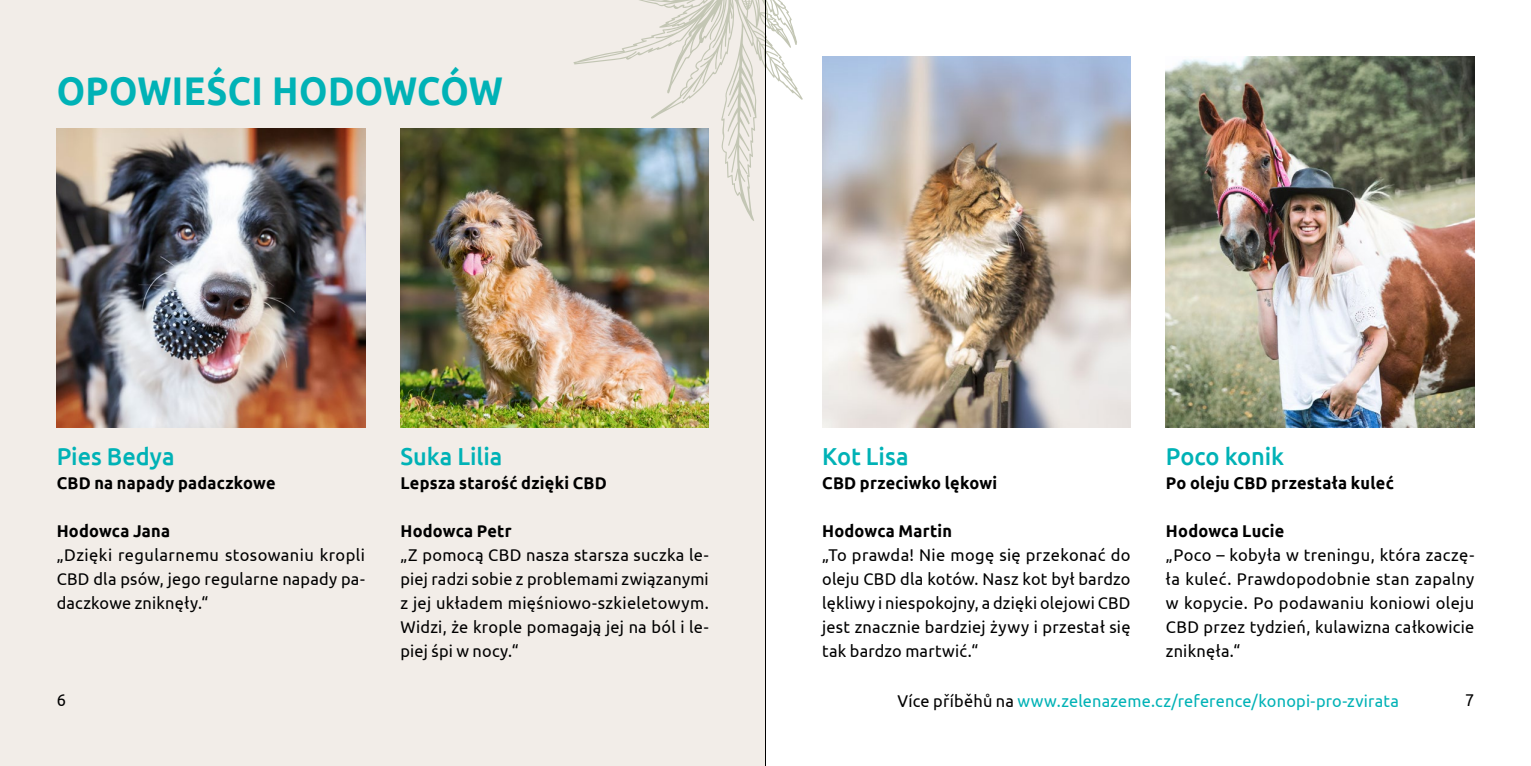
<style>
.page{position:relative;width:1531px;height:766px;background:#fff}
.page>*{position:absolute;margin:0;border:0;box-sizing:border-box;transform-origin:0 0}
.t1{font:700 40px "Ubuntu";letter-spacing:.01em;color:#00b2b6;scale:.9 1}
.t2{font:500 24.5px "Ubuntu";color:#00b2b6;scale:.96 1}
.t3{font:17px/24px "Ubuntu";letter-spacing:.015em;color:#000;text-align:justify}
.t4{font:700 17px "Ubuntu";letter-spacing:.015em;color:#000;scale:.96 1}
.t5{font:17px "Ubuntu";letter-spacing:.01em;color:#00b2b6;scale:.96 1}
.t6{font:17px "Ubuntu";letter-spacing:.015em;color:#000;scale:.96 1}
.s1{color:#000}
</style>
<div class="page">
<div style="left:0;top:0;width:766px;height:765px;background:#f2ede8"></div>
<img style="left:57px;top:129px;width:308px;height:298px">
<img style="left:400px;top:129px;width:309px;height:298px">
<img style="left:1166px;top:57px;width:308px;height:370px">
<img style="left:822px;top:57px;width:308px;height:370px">
<svg style="left:573px;top:0;width:230px;height:221px"></svg>
<hr style="left:765px;top:0;width:1px;height:765px;background:#000">
<h1 class="t1" style="left:57px;top:66px;width:497px">OPOWIEŚCI HODOWCÓW</h1>
<h2 class="t2" style="left:57px;top:440px;width:124px">Pies Bedya</h2>
<p class="t4" style="left:57px;top:472px;width:230px">CBD na napady padaczkowe</p>
<p class="t4" style="left:57px;top:520px;width:120px">Hodowca Jana</p>
<p class="t3" style="left:57px;top:542px;width:310px">„Dzięki regularnemu stosowaniu kropli CBD dla psów, jego regularne napady pa&shy;daczkowe zniknęły.“</p>
<h2 class="t2" style="left:400px;top:440px;width:108px">Suka Lilia</h2>
<p class="t4" style="left:400px;top:472px;width:216px">Lepsza starość dzięki CBD</p>
<p class="t4" style="left:400px;top:520px;width:117px">Hodowca Petr</p>
<p class="t3" style="left:400px;top:542px;width:310px">„Z pomocą CBD nasza starsza suczka le&shy;piej radzi sobie z problemami związanymi z jej układem mięśniowo-szkieletowym.<br>Widzi, że krople pomagają jej na ból i le&shy;piej śpi w nocy.“</p>
<h2 class="t2" style="left:822px;top:440px;width:92px">Kot Lisa</h2>
<p class="t4" style="left:822px;top:472px;width:184px">CBD przeciwko lękowi</p>
<p class="t4" style="left:822px;top:520px;width:137px">Hodowca Martin</p>
<p class="t3" style="left:822px;top:542px;width:310px">„To prawda! Nie mogę się przekonać do oleju CBD dla kotów. Nasz kot był bardzo lękliwy i niespokojny, a dzięki olejowi CBD jest znacznie bardziej żywy i przestał się tak bardzo martwić.“</p>
<h2 class="t2" style="left:1166px;top:440px;width:124px">Poco konik</h2>
<p class="t4" style="left:1166px;top:472px;width:239px">Po oleju CBD przestała kuleć</p>
<p class="t4" style="left:1166px;top:520px;width:125px">Hodowca Lucie</p>
<p class="t3" style="left:1166px;top:542px;width:310px">„Poco – kobyła w treningu, która zaczę&shy;ła kuleć. Prawdopodobnie stan zapalny w kopycie. Po podawaniu koniowi oleju CBD przez tydzień, kulawizna całkowicie zniknęła.“</p>
<p class="t6" style="left:57px;top:690px;width:11px">6</p>
<p class="t5" style="left:897px;top:690px;width:524px"><span class="s1">Více příběhů na</span> www.zelenazeme.cz/reference/konopi-pro-zvirata</p>
<p class="t6" style="left:1465px;top:690px;width:11px">7</p>
</div>
